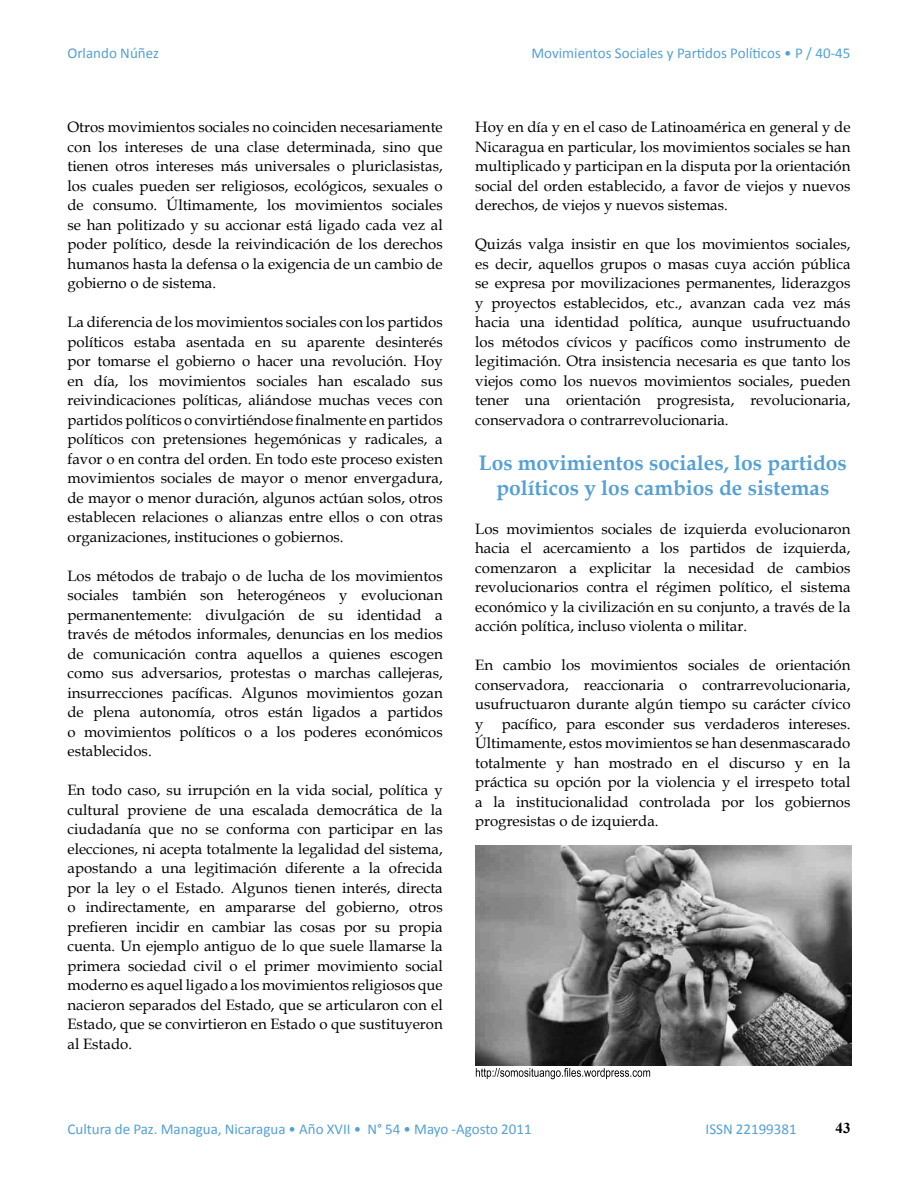
<style>
.page{position:relative;width:918px;height:1188px;background:#fff}
.page>*{position:absolute;margin:0;border:0;box-sizing:border-box;transform-origin:0 0}
.t1{font:700 21px/25.2px "Book Antiqua";color:#56a0d3;text-align:center}
.t2{font:15px/19.5px "Book Antiqua";color:#000;text-align:justify}
.t3{font:15px "Calibri";color:#56a0d3}
.t4{font:700 15px "Times New Roman";color:#000}
</style>
<div class="page">
<img style="left:476px;top:846px;width:375px;height:219px">
<svg style="left:476px;top:1068px;width:174px;height:11px"></svg>
<p class="t3" style="left:68px;top:44px;width:93px">Orlando Núñez</p>
<p class="t3" style="left:531px;top:44px;width:321px">Movimientos Sociales y Partidos Políticos • P / 40-45</p>
<p class="t2" style="left:68px;top:117px;width:377px">Otros movimientos sociales no coinciden necesariamente con los intereses de una clase determinada, sino que tienen otros intereses más universales o pluriclasistas, los cuales pueden ser religiosos, ecológicos, sexuales o de consumo. Últimamente, los movimientos sociales se han politizado y su accionar está ligado cada vez al poder político, desde la reivindicación de los derechos humanos hasta la defensa o la exigencia de un cambio de gobierno o de sistema.</p>
<p class="t2" style="left:68px;top:312px;width:377px">La diferencia de los movimientos sociales con los partidos políticos estaba asentada en su aparente desinterés por tomarse el gobierno o hacer una revolución. Hoy en día, los movimientos sociales han escalado sus reivindicaciones políticas, aliándose muchas veces con partidos políticos o convirtiéndose finalmente en partidos políticos con pretensiones hegemónicas y radicales, a favor o en contra del orden. En todo este proceso existen movimientos sociales de mayor o menor envergadura, de mayor o menor duración, algunos actúan solos, otros establecen relaciones o alianzas entre ellos o con otras organizaciones, instituciones o gobiernos.</p>
<p class="t2" style="left:68px;top:566px;width:377px">Los métodos de trabajo o de lucha de los movimientos sociales también son heterogéneos y evolucionan permanentemente: divulgación de su identidad a través de métodos informales, denuncias en los medios de comunicación contra aquellos a quienes escogen como sus adversarios, protestas o marchas callejeras, insurrecciones pacíficas. Algunos movimientos gozan de plena autonomía, otros están ligados a partidos o movimientos políticos o a los poderes económicos establecidos.</p>
<p class="t2" style="left:68px;top:780px;width:377px">En todo caso, su irrupción en la vida social, política y cultural proviene de una escalada democrática de la ciudadanía que no se conforma con participar en las elecciones, ni acepta totalmente la legalidad del sistema, apostando a una legitimación diferente a la ofrecida por la ley o el Estado. Algunos tienen interés, directa o indirectamente, en ampararse del gobierno, otros prefieren incidir en cambiar las cosas por su propia cuenta. Un ejemplo antiguo de lo que suele llamarse la primera sociedad civil o el primer movimiento social moderno es aquel ligado a los movimientos religiosos que nacieron separados del Estado, que se articularon con el Estado, que se convirtieron en Estado o que sustituyeron al Estado.</p>
<p class="t2" style="left:475px;top:117px;width:377px">Hoy en día y en el caso de Latinoamérica en general y de Nicaragua en particular, los movimientos sociales se han multiplicado y participan en la disputa por la orientación social del orden establecido, a favor de viejos y nuevos derechos, de viejos y nuevos sistemas.</p>
<p class="t2" style="left:475px;top:234px;width:377px">Quizás valga insistir en que los movimientos sociales, es decir, aquellos grupos o masas cuya acción pública se expresa por movilizaciones permanentes, liderazgos y proyectos establecidos, etc., avanzan cada vez más hacia una identidad política, aunque usufructuando los métodos cívicos y pacíficos como instrumento de legitimación. Otra insistencia necesaria es que tanto los viejos como los nuevos movimientos sociales, pueden tener una orientación progresista, revolucionaria, conservadora o contrarrevolucionaria.</p>
<h1 class="t1" style="left:479px;top:450px;width:370px">Los movimientos sociales, los partidos políticos y los cambios de sistemas</h1>
<p class="t2" style="left:475px;top:519px;width:377px">Los movimientos sociales de izquierda evolucionaron hacia el acercamiento a los partidos de izquierda, comenzaron a explicitar la necesidad de cambios revolucionarios contra el régimen político, el sistema económico y la civilización en su conjunto, a través de la acción política, incluso violenta o militar.</p>
<p class="t2" style="left:475px;top:655px;width:377px">En cambio los movimientos sociales de orientación conservadora, reaccionaria o contrarrevolucionaria, usufructuaron durante algún tiempo su carácter cívico y pacífico, para esconder sus verdaderos intereses.<br>Últimamente, estos movimientos se han desenmascarado totalmente y han mostrado en el discurso y en la práctica su opción por la violencia y el irrespeto total a la institucionalidad controlada por los gobiernos progresistas o de izquierda.</p>
<p class="t3" style="left:68px;top:1120px;width:466px">Cultura de Paz. Managua, Nicaragua • Año XVII • N° 54 • Mayo -Agosto 2011</p>
<p class="t3" style="left:706px;top:1120px;width:93px">ISSN 22199381</p>
<p class="t4" style="left:836px;top:1117px;width:16px">43</p>
</div>
